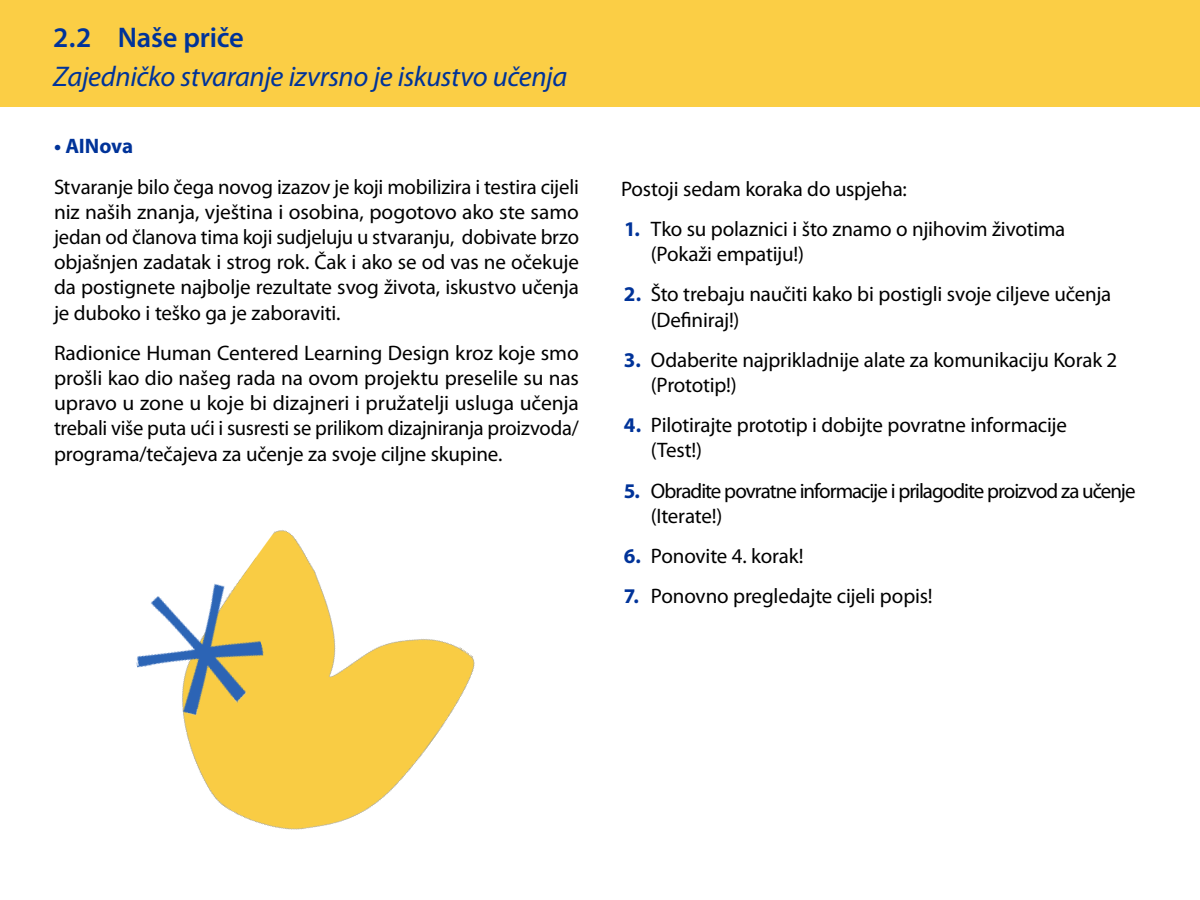
<style>
.page{position:relative;width:1200px;height:900px;background:#fff}
.page>*{position:absolute;margin:0;border:0;box-sizing:border-box;transform-origin:0 0}
.t1{font:italic 28.5px "Myriad Pro";letter-spacing:-.015em;color:#039}
.t2{font:600 28.5px "Myriad Pro";letter-spacing:-.01em;color:#039}
.t3{font:21px/25.2px "Myriad Pro";letter-spacing:-.01em;color:#000}
.t4{font:21px/25.2px "Myriad Pro";letter-spacing:-.045em;color:#000}
.t5{font:700 21px "Myriad Pro";letter-spacing:-.005em;color:#039}
.s1{font-weight:700;color:#039}
</style>
<div class="page">
<div style="left:0;top:0;width:1200px;height:106px;background:#fbce45"></div>
<img style="left:186px;top:530px;width:289px;height:300px">
<img style="left:136px;top:569px;width:141px;height:161px">
<h1 class="t2" style="left:53px;top:20px;width:192px">2.2 Naše priče</h1>
<h1 class="t1" style="left:53px;top:59px;width:516px">Zajedničko stvaranje izvrsno je iskustvo učenja</h1>
<p class="t5" style="left:54px;top:133px;width:81px">• AINova</p>
<p class="t3" style="left:54px;top:174px;width:527px;text-align:justify">Stvaranje bilo čega novog izazov je koji mobilizira i testira cijeli niz naših znanja, vještina i osobina, pogotovo ako ste samo jedan od članova tima koji sudjeluju u stvaranju, dobivate brzo objašnjen zadatak i strog rok. Čak i ako se od vas ne očekuje da postignete najbolje rezultate svog života, iskustvo učenja je duboko i teško ga je zaboraviti.</p>
<p class="t3" style="left:54px;top:340px;width:527px;text-align:justify">Radionice Human Centered Learning Design kroz koje smo prošli kao dio našeg rada na ovom projektu preselile su nas upravo u zone u koje bi dizajneri i pružatelji usluga učenja trebali više puta ući i susresti se prilikom dizajniranja proizvoda/ programa/tečajeva za učenje za svoje ciljne skupine.</p>
<p class="t3" style="left:621px;top:176px;width:287px">Postoji sedam koraka do uspjeha:</p>
<p class="t3" style="left:651px;top:216px;width:416px;text-indent:-27px"><span class="s1">1.</span> Tko su polaznici i što znamo o njihovim životima (Pokaži empatiju!)</p>
<p class="t3" style="left:651px;top:281px;width:462px;text-indent:-27px"><span class="s1">2.</span> Što trebaju naučiti kako bi postigli svoje ciljeve učenja (Definiraj!)</p>
<p class="t3" style="left:651px;top:347px;width:468px;text-indent:-27px"><span class="s1">3.</span> Odaberite najprikladnije alate za komunikaciju Korak 2 (Prototip!)</p>
<p class="t3" style="left:651px;top:412px;width:418px;text-indent:-27px"><span class="s1">4.</span> Pilotirajte prototip i dobijte povratne informacije (Test!)</p>
<p class="t4" style="left:651px;top:478px;width:486px;text-indent:-27px"><span class="s1">5.</span> Obradite povratne informacije i prilagodite proizvod za učenje (Iterate!)</p>
<p class="t3" style="left:624px;top:543px;width:181px"><span class="s1">6.</span> Ponovite 4. korak!</p>
<p class="t3" style="left:624px;top:583px;width:310px"><span class="s1">7.</span> Ponovno pregledajte cijeli popis!</p>
</div>
